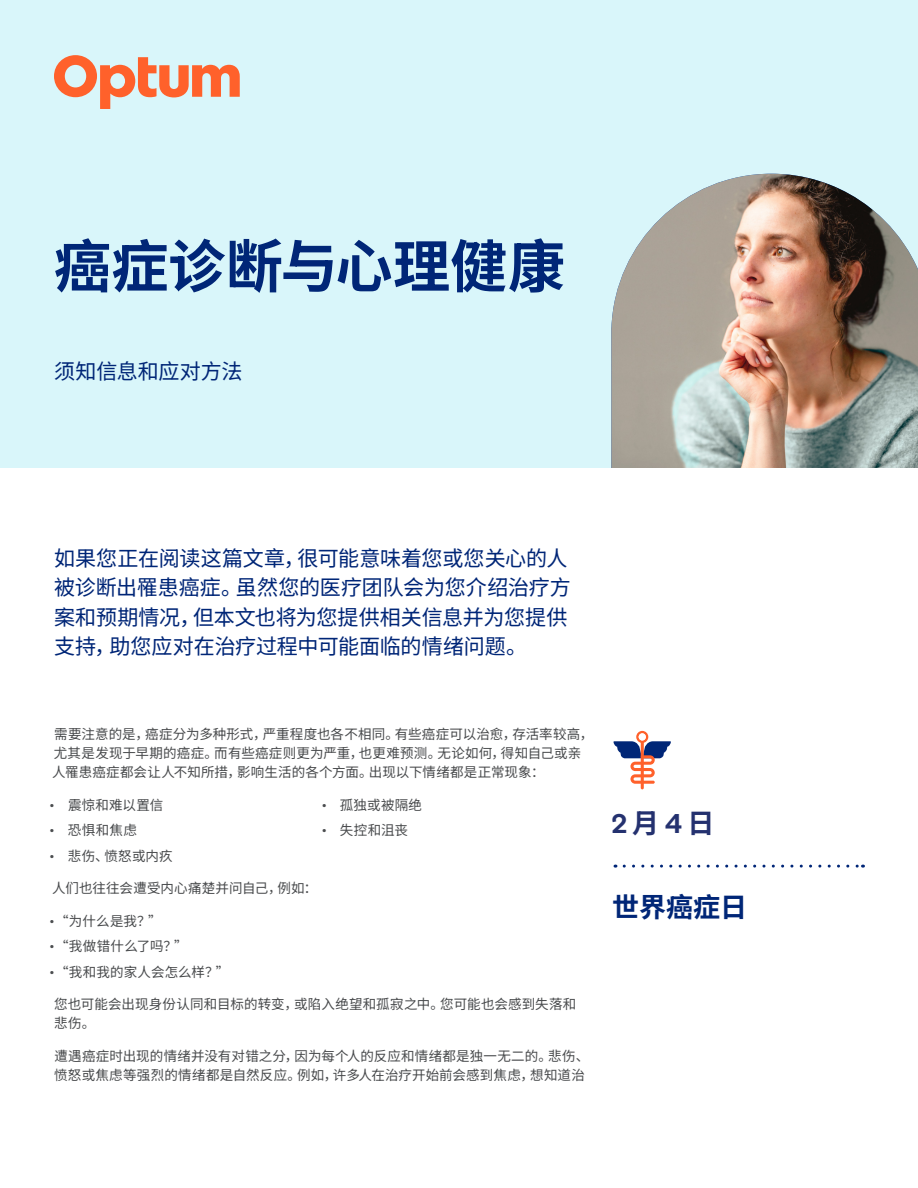
<style>
.page{position:relative;width:918px;height:1188px;background:#fff}
.page>*{position:absolute;margin:0;border:0;box-sizing:border-box;transform-origin:0 0}
.Headline{font:700 57px "Noto Sans SC";letter-spacing:.005em;color:#002677}
.t1{font:700 27px "Noto Sans SC";color:#002677}
.t2{font:700 27px "Enterprise Sans";color:#24316f}
.Intro{font:21px/29.4px "Noto Sans SC";letter-spacing:-.005em;color:#002677}
.Body{font:13.5px/18.9px "Noto Sans SC";letter-spacing:.015em;color:#4b4d4f}
.s1{font-family:"Enterprise Sans";font-weight:700}
.s2{font-family:"Noto Sans SC"}
</style>
<div class="page">
<svg style="left:624px;top:865px;width:239px;height:3px"></svg>
<div style="left:0;top:0;width:918px;height:468px;background:#d9f6fa"></div>
<hr style="left:641px;top:741px;width:3px;height:48px;background:#ff612b;border-radius:2px">
<svg style="left:613px;top:731px;width:58px;height:53px"></svg>
<div style="left:639px;top:733px;width:7px;height:8px;background:#fff;border-radius:50%"></div>
<img style="left:611px;top:174px;width:307px;height:294px">
<svg style="left:54px;top:55px;width:186px;height:54px"></svg>
<p class="Headline" style="left:54px;top:234px;width:512px">癌症诊断与心理健康</p>
<p class="Intro" style="left:54px;top:357px;width:190px">须知信息和应对方法</p>
<p class="Intro" style="left:54px;top:544px;width:518px">如果您正在阅读这篇文章，很可能意味着您或您关心的人被诊断出罹患癌症。虽然您的医疗团队会为您介绍治疗方案和预期情况，但本文也将为您提供相关信息并为您提供支持，助您应对在治疗过程中可能面临的情绪问题。</p>
<p class="Body" style="left:52px;top:725px;width:543px">需要注意的是，癌症分为多种形式，严重程度也各不相同。有些癌症可以治愈，存活率较高，尤其是发现于早期的癌症。而有些癌症则更为严重，也更难预测。无论如何，得知自己或亲人罹患癌症都会让人不知所措，影响生活的各个方面。出现以下情绪都是正常现象：</p>
<p class="Body" style="left:50px;top:795px;width:115px"><span class="s1">•</span> 震惊和难以置信</p>
<p class="Body" style="left:50px;top:821px;width:89px"><span class="s1">•</span> 恐惧和焦虑</p>
<p class="Body" style="left:50px;top:847px;width:124px"><span class="s1">•</span> 悲伤、愤怒或内疚</p>
<p class="Body" style="left:322px;top:795px;width:101px"><span class="s1">•</span> 孤独或被隔绝</p>
<p class="Body" style="left:322px;top:821px;width:87px"><span class="s1">•</span> 失控和沮丧</p>
<p class="Body" style="left:52px;top:879px;width:267px">人们也往往会遭受内心痛楚并问自己，例如：</p>
<p class="Body" style="left:50px;top:912px;width:113px"><span class="s1">•</span>“为什么是我？”</p>
<p class="Body" style="left:50px;top:937px;width:139px"><span class="s1">•</span>“我做错什么了吗？”</p>
<p class="Body" style="left:50px;top:963px;width:181px"><span class="s1">•</span>“我和我的家人会怎么样？”</p>
<p class="Body" style="left:54px;top:995px;width:524px">您也可能会出现身份认同和目标的转变，或陷入绝望和孤寂之中。您可能也会感到失落和悲伤。</p>
<p class="Body" style="left:54px;top:1047px;width:537px">遭遇癌症时出现的情绪并没有对错之分，因为每个人的反应和情绪都是独一无二的。悲伤、愤怒或焦虑等强烈的情绪都是自然反应。例如，许多人在治疗开始前会感到焦虑，想知道治</p>
<p class="t2" style="left:612px;top:806px;width:104px">2 <span class="s2">月</span> 4 <span class="s2">日</span></p>
<p class="t1" style="left:612px;top:892px;width:136px">世界癌症日</p>
</div>
